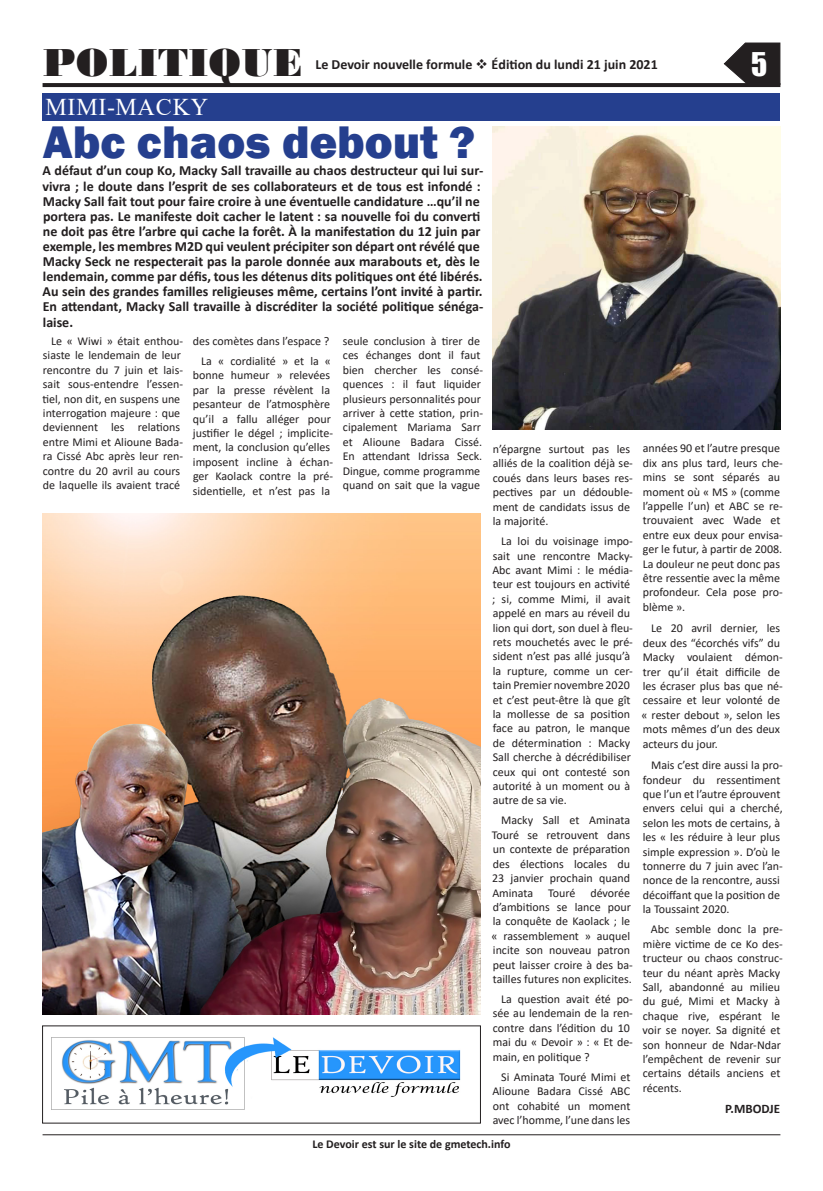
<style>
.page{position:relative;width:823px;height:1191px;background:#fff}
.page>*{position:absolute;margin:0;border:0;box-sizing:border-box;transform-origin:0 0}
.titre{font:800 47px "Franklin Gothic";color:#253f8e}
.t1{font:41px "Bodoni MT Black";color:#231f20}
.t2{font:30px "Impact";color:#fff}
.SURTITRE{font:24px "Times New Roman";letter-spacing:.035em;color:#fff}
.chapeau{font:700 14px/15.1px "Calibri";color:#231f20}
.texte{font:700 13px "Calibri";color:#231f20}
.texte-2{font:12px/14.4px "Calibri";color:#231f20}
.t3{font:700 12px "Calibri";color:#231f20}
</style>
<div class="page">
<svg style="left:723px;top:42px;width:57px;height:41px"></svg>
<svg style="left:43px;top:83px;width:737px;height:4px;background:#262223"></svg>
<hr style="left:43px;top:1134px;width:737px;height:1px;background:#231f20">
<div style="left:42px;top:93px;width:737px;height:27px;background:#253f8e"></div>
<img style="left:492px;top:126px;width:288px;height:303px">
<img style="left:42px;top:513px;width:438px;height:501px">
<img style="left:51px;top:1037px;width:410px;height:73px">
<p class="t1" style="left:43px;top:38px;width:262px">POLITIQUE</p>
<p class="t2" style="left:750px;top:41px;width:18px">5</p>
<p class="chapeau" style="left:315px;top:57px;width:343px">Le Devoir nouvelle formule ❖ Édition du lundi 21 juin 2021</p>
<p class="SURTITRE" style="left:45px;top:90px;width:164px">MIMI-MACKY</p>
<p class="titre" style="left:43px;top:112px;width:433px">Abc chaos debout ?</p>
<p class="chapeau" style="left:42px;top:163px;width:442px">A défaut d’un coup Ko, Macky Sall travaille au chaos destructeur qui lui sur&shy;vivra ; le doute dans l’esprit de ses collaborateurs et de tous est infondé :<br>Macky Sall fait tout pour faire croire à une éventuelle candidature …qu’il ne portera pas. Le manifeste doit cacher le latent : sa nouvelle foi du converti ne doit pas être l’arbre qui cache la forêt. À la manifestation du 12 juin par exemple, les membres M2D qui veulent précipiter son départ ont révélé que Macky Seck ne respecterait pas la parole donnée aux marabouts et, dès le lendemain, comme par défis, tous les détenus dits politiques ont été libérés.<br>Au sein des grandes familles religieuses même, certains l’ont invité à partir.<br>En attendant, Macky Sall travaille à discréditer la société politique sénéga&shy;laise.</p>
<p class="texte-2" style="left:42px;top:333px;width:142px;text-indent:9px">Le « Wiwi » était enthou&shy;siaste le lendemain de leur rencontre du 7 juin et lais&shy;sait sous-entendre l’essen&shy;tiel, non dit, en suspens une interrogation majeure : que deviennent les relations entre Mimi et Alioune Bada&shy;ra Cissé Abc après leur ren&shy;contre du 20 avril au cours de laquelle ils avaient tracé</p>
<p class="texte-2" style="left:193px;top:333px;width:138px">des comètes dans l’espace ?</p>
<p class="texte-2" style="left:193px;top:353px;width:142px;text-align:center">La « cordialité » et la « bonne humeur » relevées par la presse révèlent la pesanteur de l’atmosphère qu’il a fallu alléger pour justifier le dégel ; implicite&shy;ment, la conclusion qu’elles imposent incline à échan&shy;ger Kaolack contre la pré&shy;sidentielle, et n’est pas la</p>
<p class="texte-2" style="left:342px;top:333px;width:142px">seule conclusion à tirer de ces échanges dont il faut bien chercher les consé&shy;quences : il faut liquider plusieurs personnalités pour arriver à cette station, prin&shy;cipalement Mariama Sarr et Alioune Badara Cissé.<br>En attendant Idrissa Seck.<br>Dingue, comme programme quand on sait que la vague</p>
<p class="texte-2" style="left:492px;top:441px;width:142px">n’épargne surtout pas les alliés de la coalition déjà se&shy;coués dans leurs bases res&shy;pectives par un dédouble&shy;ment de candidats issus de la majorité.</p>
<p class="texte-2" style="left:492px;top:533px;width:142px;text-indent:9px">La loi du voisinage impo&shy;sait une rencontre Macky-<br>Abc avant Mimi : le média&shy;teur est toujours en activité ; si, comme Mimi, il avait appelé en mars au réveil du lion qui dort, son duel à fleu&shy;rets mouchetés avec le pré&shy;sident n’est pas allé jusqu’à la rupture, comme un cer&shy;tain Premier novembre 2020 et c’est peut-être là que gît la mollesse de sa position face au patron, le manque de détermination : Macky<br>Sall cherche à décrédibiliser ceux qui ont contesté son autorité à un moment ou à autre de sa vie.</p>
<p class="texte-2" style="left:491px;top:813px;width:143px;text-align:center">Macky Sall et Aminata<br>Touré se retrouvent dans un contexte de préparation des élections locales du<br>23 janvier prochain quand<br>Aminata Touré dévorée d’ambitions se lance pour la conquête de Kaolack ; le « rassemblement » auquel incite son nouveau patron peut laisser croire à des ba&shy;tailles futures non explicites.</p>
<p class="texte-2" style="left:492px;top:991px;width:142px;text-indent:8px">La question avait été po&shy;sée au lendemain de la ren&shy;contre dans l’édition du 10 mai du « Devoir » : « Et de&shy;main, en politique ?</p>
<p class="texte-2" style="left:492px;top:1069px;width:139px;text-align:justify;text-indent:9px">Si Aminata Touré Mimi et Alioune Badara Cissé ABC ont cohabité un moment avec l’homme, l’une dans les</p>
<p class="t3" style="left:312px;top:1136px;width:200px">Le Devoir est sur le site de gmetech.info</p>
<p class="texte-2" style="left:642px;top:441px;width:142px">années 90 et l’autre presque dix ans plus tard, leurs che&shy;mins se sont séparés au moment où « MS » (comme l’appelle l’un) et ABC se re&shy;trouvaient avec Wade et entre eux deux pour envisa&shy;ger le futur, à partir de 2008.<br>La douleur ne peut donc pas être ressentie avec la même profondeur. Cela pose pro&shy;blème ».</p>
<p class="texte-2" style="left:641px;top:621px;width:143px;text-indent:10px">Le 20 avril dernier, les deux des “écorchés vifs” du<br>Macky voulaient démon&shy;trer qu’il était difficile de les écraser plus bas que né&shy;cessaire et leur volonté de « rester debout », selon les mots mêmes d’un des deux acteurs du jour.</p>
<p class="texte-2" style="left:642px;top:757px;width:142px;text-indent:8px">Mais c’est dire aussi la pro&shy;fondeur du ressentiment que l’un et l’autre éprouvent envers celui qui a cherché, selon les mots de certains, à les « les réduire à leur plus simple expression ». D’où le tonnerre du 7 juin avec l’an&shy;nonce de la rencontre, aussi décoiffant que la position de la Toussaint 2020.</p>
<p class="texte-2" style="left:642px;top:921px;width:142px;text-indent:8px">Abc semble donc la pre&shy;mière victime de ce Ko des&shy;tructeur ou chaos construc&shy;teur du néant après Macky<br>Sall, abandonné au milieu du gué, Mimi et Macky à chaque rive, espérant le voir se noyer. Sa dignité et son honneur de Ndar-Ndar l’empêchent de revenir sur certains détails anciens et récents.</p>
<p class="texte" style="left:724px;top:1099px;width:57px">P.MBODJE</p>
</div>
